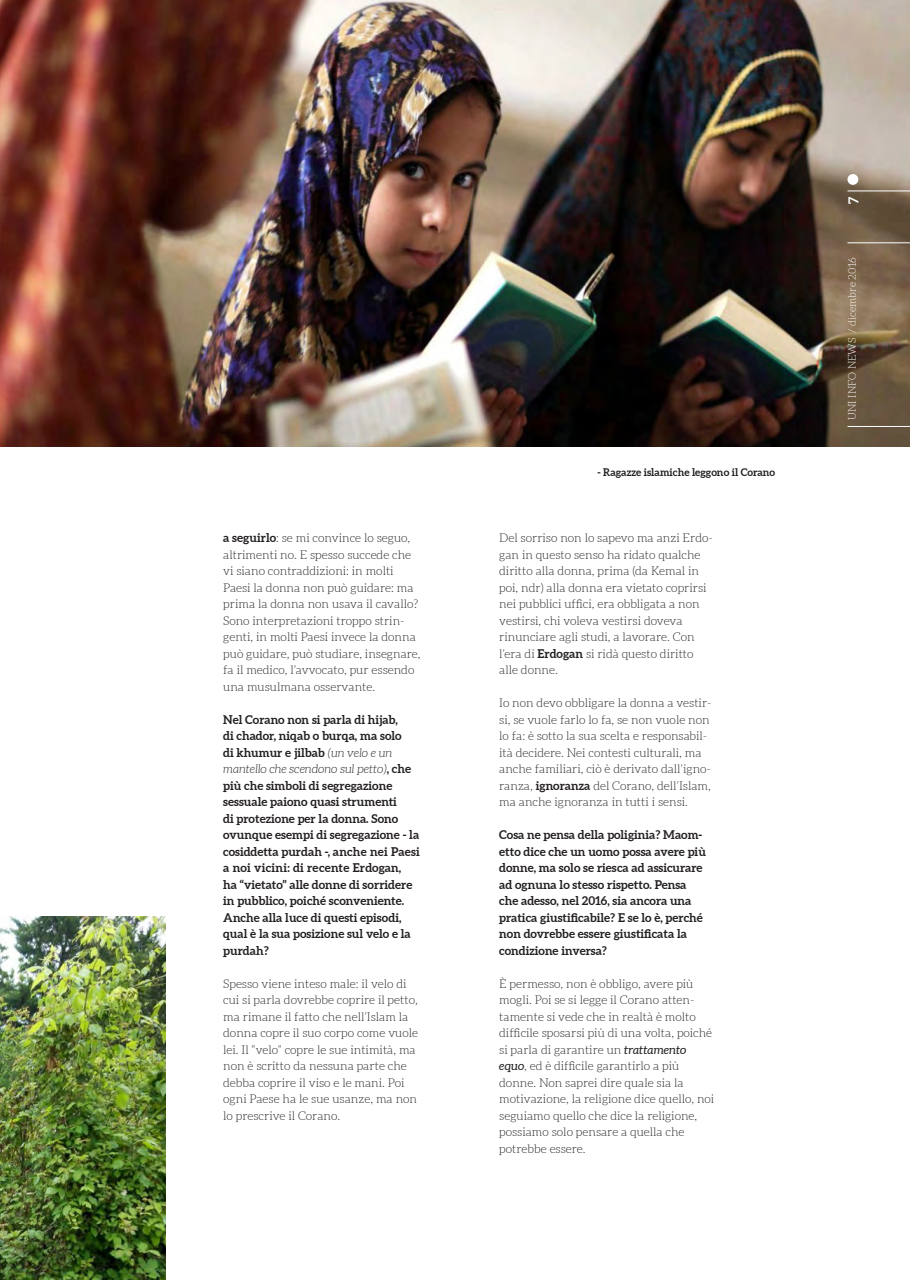
<style>
.page{position:relative;width:910px;height:1280px;background:#fff}
.page>*{position:absolute;margin:0;border:0;box-sizing:border-box;transform-origin:0 0}
.page_number{font:700 13.5px "Aleo";color:#fff}
.text_title{font:300 12px/16.5px "Aleo";color:#231f20}
.text_title-2{font:700 12px/16.5px "Aleo";color:#231f20}
.picture_title{font:700 10.5px "Aleo";color:#231f20}
.t1{font:300 10.5px "Aleo";color:#fff}
.s1{font-weight:700}
.s2{font-weight:300;font-style:italic}
.s3{font-weight:400;font-style:italic}
</style>
<div class="page">
<img style="left:0;top:0;width:910px;height:446px">
<hr style="left:847px;top:243px;width:63px;height:1px;background:#fff">
<hr style="left:847px;top:191px;width:63px;height:1px;background:#fff">
<hr style="left:847px;top:426px;width:63px;height:1px;background:#fff">
<div style="left:847px;top:174px;width:11px;height:11px;background:#fff;border-radius:50%"></div>
<img style="left:0;top:916px;width:166px;height:364px">
<p class="text_title" style="left:223px;top:530px;width:199px"><span class="s1">a seguirlo</span>: se mi convince lo seguo, altrimenti no. E spesso succede che vi siano contraddizioni: in molti Paesi la donna non può guidare: ma prima la donna non usava il cavallo?<br>Sono interpretazioni troppo strin&shy;genti, in molti Paesi invece la donna può guidare, può studiare, insegnare, fa il medico, l’avvocato, pur essendo una musulmana osservante.</p>
<p class="text_title-2" style="left:223px;top:711px;width:198px">Nel Corano non si parla di hijab,<br>di chador, niqab o burqa, ma solo<br>di khumur e jilbab <span class="s2">(un velo e un mantello che scendono sul petto)</span>, che più che simboli di segregazione sessuale paiono quasi strumenti<br>di protezione per la donna. Sono ovunque esempi di segregazione - la cosiddetta purdah -, anche nei Paesi a noi vicini: di recente Erdogan,<br>ha “vietato” alle donne di sorridere in pubblico, poiché sconveniente.<br>Anche alla luce di questi episodi, qual è la sua posizione sul velo e la purdah?</p>
<p class="text_title" style="left:223px;top:975px;width:196px">Spesso viene inteso male: il velo di cui si parla dovrebbe coprire il petto, ma rimane il fatto che nell’Islam la donna copre il suo corpo come vuole lei. Il “velo” copre le sue intimità, ma non è scritto da nessuna parte che debba coprire il viso e le mani. Poi ogni Paese ha le sue usanze, ma non lo prescrive il Corano.</p>
<p class="picture_title" style="left:597px;top:466px;width:179px">- Ragazze islamiche leggono il Corano</p>
<p class="text_title" style="left:499px;top:530px;width:215px">Del sorriso non lo sapevo ma anzi Erdo&shy;gan in questo senso ha ridato qualche diritto alla donna, prima (da Kemal in poi, ndr) alla donna era vietato coprirsi nei pubblici uffici, era obbligata a non vestirsi, chi voleva vestirsi doveva rinunciare agli studi, a lavorare. Con l’era di <span class="s1">Erdogan</span> si ridà questo diritto alle donne.</p>
<p class="text_title" style="left:499px;top:695px;width:214px">Io non devo obbligare la donna a vestir&shy;si, se vuole farlo lo fa, se non vuole non lo fa: è sotto la sua scelta e responsabil&shy;ità decidere. Nei contesti culturali, ma anche familiari, ciò è derivato dall’igno&shy;ranza, <span class="s1">ignoranza</span> del Corano, dell’Islam, ma anche ignoranza in tutti i sensi.</p>
<p class="text_title-2" style="left:499px;top:826px;width:208px">Cosa ne pensa della poliginia? Maom&shy;etto dice che un uomo possa avere più donne, ma solo se riesca ad assicurare ad ognuna lo stesso rispetto. Pensa che adesso, nel 2016, sia ancora una pratica giustificabile? E se lo è, perché non dovrebbe essere giustificata la condizione inversa?</p>
<p class="text_title" style="left:499px;top:975px;width:217px">È permesso, non è obbligo, avere più mogli. Poi se si legge il Corano atten&shy;tamente si vede che in realtà è molto difficile sposarsi più di una volta, poiché si parla di garantire un <span class="s3">trattamento equo</span>, ed è difficile garantirlo a più donne. Non saprei dire quale sia la motivazione, la religione dice quello, noi seguiamo quello che dice la religione, possiamo solo pensare a quella che potrebbe essere.</p>
<p class="page_number" style="left:846px;top:204px;width:9px;rotate:-90deg">7</p>
<p class="t1" style="left:846px;top:420px;width:164px;rotate:-90deg">UNI INFO NEWS / dicembre 2016</p>
</div>
